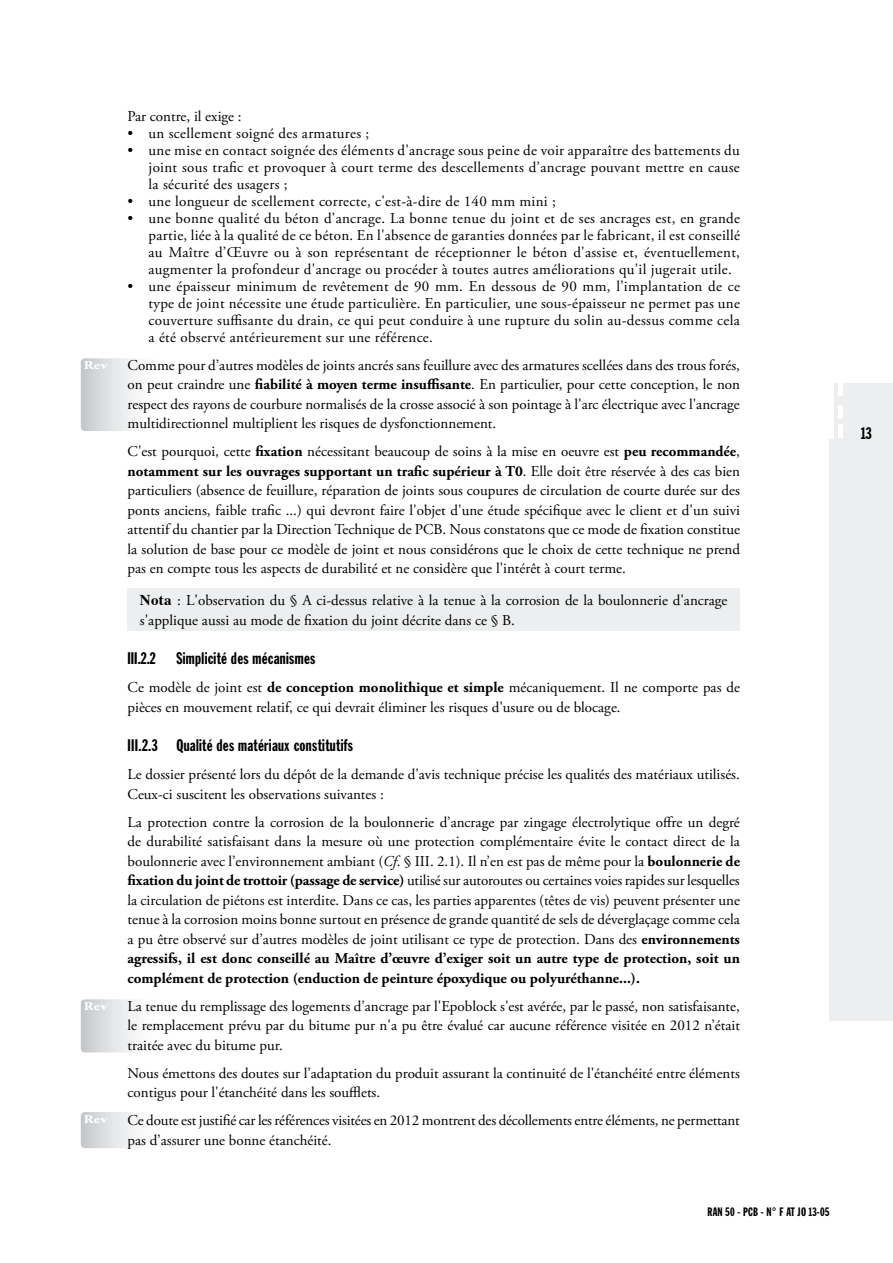
<style>
.page{position:relative;width:893px;height:1263px;background:#fff}
.page>*{position:absolute;margin:0;border:0;box-sizing:border-box;transform-origin:0 0}
.t1{font:16.5px "Franklin Gothic Extra Cond";letter-spacing:.02em;color:#000}
.t2{font:15px/19.5px "Adobe Garamond Pro";color:#000;text-align:justify}
.t3{font:15px "Adobe Garamond Pro";letter-spacing:.02em;color:#000}
.t4{font:12px "Franklin Gothic Extra Cond";letter-spacing:.02em;color:#000}
.t5{font:700 12px "Adobe Garamond Pro";letter-spacing:.015em;color:#fff;scale:1.25 1}
.s1{font-weight:700}
.s2{font-family:"Times";font-weight:700}
.s3{font-style:italic}
</style>
<div class="page">
<div style="left:829px;top:383px;width:64px;height:637px;background:#edeeef"></div>
<div style="left:829px;top:383px;width:5px;height:55px;background:#fff"></div>
<div style="left:838px;top:382px;width:5px;height:14px;background:#fff"></div>
<div style="left:838px;top:405px;width:5px;height:13px;background:#fff"></div>
<div style="left:838px;top:425px;width:5px;height:13px;background:#fff"></div>
<svg style="left:81px;top:1112px;width:54px;height:36px"></svg>
<svg style="left:81px;top:999px;width:54px;height:53px"></svg>
<svg style="left:81px;top:358px;width:54px;height:73px"></svg>
<div style="left:128px;top:588px;width:612px;height:42px;background:#edeeef"></div>
<p class="t5" style="left:84px;top:358px;width:20px">Rev</p>
<p class="t5" style="left:84px;top:999px;width:20px">Rev</p>
<p class="t5" style="left:84px;top:1112px;width:20px">Rev</p>
<p class="t2" style="left:128px;top:107px;width:116px">Par contre, il exige :</p>
<p class="t3" style="left:128px;top:125px;width:243px">• un scellement soigné des armatures ;</p>
<p class="t2" style="left:149px;top:143px;width:593px;line-height:17px;text-indent:-21px">• une mise en contact soignée des éléments d'ancrage sous peine de voir apparaître des battements du joint sous trafic et provoquer à court terme des descellements d’ancrage pouvant mettre en cause la sécurité des usagers ;</p>
<p class="t3" style="left:128px;top:192px;width:430px">• une longueur de scellement correcte, c'est-à-dire de 140 mm mini ;</p>
<p class="t2" style="left:149px;top:210px;width:593px;line-height:17px;text-indent:-21px">• une bonne qualité du béton d'ancrage. La bonne tenue du joint et de ses ancrages est, en grande partie, liée à la qualité de ce béton. En l'absence de garanties données par le fabricant, il est conseillé au Maître d’œuvre ou à son représentant de réceptionner le béton d'assise et, éventuellement, augmenter la profondeur d'ancrage ou procéder à toutes autres améliorations qu'il jugerait utile.</p>
<p class="t2" style="left:149px;top:278px;width:593px;line-height:17px;text-indent:-21px">• une épaisseur minimum de revêtement de 90 mm. En dessous de 90 mm, l’implantation de ce type de joint nécessite une étude particulière. En particulier, une sous-épaisseur ne permet pas une couverture suffisante du drain, ce qui peut conduire à une rupture du solin au-dessus comme cela a été observé antérieurement sur une référence.</p>
<p class="t2" style="left:128px;top:356px;width:614px">Comme pour d’autres modèles de joints ancrés sans feuillure avec des armatures scellées dans des trous forés, on peut craindre une <span class="s1">fiabilité à moyen terme insuffisante</span>. En particulier, pour cette conception, le non respect des rayons de courbure normalisés de la crosse associé à son pointage à l'arc électrique avec l'ancrage multidirectionnel multiplient les risques de dysfonctionnement.</p>
<p class="t2" style="left:128px;top:442px;width:614px">C'est pourquoi, cette <span class="s1">fixation</span> nécessitant beaucoup de soins à la mise en oeuvre est <span class="s1">peu recommandée</span>, <span class="s1">notamment sur les ouvrages supportant un trafic supérieur à T0</span>. Elle doit être réservée à des cas bien particuliers (absence de feuillure, réparation de joints sous coupures de circulation de courte durée sur des ponts anciens, faible trafic ...) qui devront faire l'objet d'une étude spécifique avec le client et d'un suivi attentif du chantier par la Direction Technique de PCB. Nous constatons que ce mode de fixation constitue la solution de base pour ce modèle de joint et nous considérons que le choix de cette technique ne prend pas en compte tous les aspects de durabilité et ne considère que l'intérêt à court terme.</p>
<p class="t2" style="left:140px;top:591px;width:589px"><span class="s2">Nota</span> : L'observation du § A ci-dessus relative à la tenue à la corrosion de la boulonnerie d'ancrage s'applique aussi au mode de fixation du joint décrite dans ce § B.</p>
<p class="t1" style="left:128px;top:649px;width:30px">III.2.2</p>
<p class="t1" style="left:176px;top:649px;width:140px">Simplicité des mécanismes</p>
<p class="t2" style="left:128px;top:678px;width:614px">Ce modèle de joint est <span class="s1">de conception monolithique et simple</span> mécaniquement. Il ne comporte pas de pièces en mouvement relatif, ce qui devrait éliminer les risques d'usure ou de blocage.</p>
<p class="t1" style="left:128px;top:736px;width:227px">III.2.3 Qualité des matériaux constitutifs</p>
<p class="t2" style="left:128px;top:765px;width:614px">Le dossier présenté lors du dépôt de la demande d'avis technique précise les qualités des matériaux utilisés.<br>Ceux-ci suscitent les observations suivantes :</p>
<p class="t2" style="left:128px;top:813px;width:614px">La protection contre la corrosion de la boulonnerie d’ancrage par zingage électrolytique offre un degré de durabilité satisfaisant dans la mesure où une protection complémentaire évite le contact direct de la boulonnerie avec l’environnement ambiant (<span class="s3">Cf</span>. § III. 2.1). Il n’en est pas de même pour la <span class="s1">boulonnerie de fixation du joint de trottoir (passage de service)</span> utilisé sur autoroutes ou certaines voies rapides sur lesquelles la circulation de piétons est interdite. Dans ce cas, les parties apparentes (têtes de vis) peuvent présenter une tenue à la corrosion moins bonne surtout en présence de grande quantité de sels de déverglaçage comme cela a pu être observé sur d’autres modèles de joint utilisant ce type de protection. Dans des <span class="s1">environnements agressifs, il est donc conseillé au Maître d’œuvre d’exiger soit un autre type de protection, soit un complément de protection (enduction de peinture époxydique ou polyuréthanne...).</span></p>
<p class="t2" style="left:128px;top:997px;width:614px">La tenue du remplissage des logements d'ancrage par l'Epoblock s'est avérée, par le passé, non satisfaisante, le remplacement prévu par du bitume pur n'a pu être évalué car aucune référence visitée en 2012 n’était traitée avec du bitume pur.</p>
<p class="t2" style="left:128px;top:1064px;width:614px">Nous émettons des doutes sur l’adaptation du produit assurant la continuité de l'étanchéité entre éléments contigus pour l'étanchéité dans les soufflets.</p>
<p class="t2" style="left:128px;top:1111px;width:614px">Ce doute est justifié car les références visitées en 2012 montrent des décollements entre éléments, ne permettant pas d’assurer une bonne étanchéité.</p>
<p class="t4" style="left:708px;top:1205px;width:123px">RAN 50 - PCB - N° F AT JO 13-05</p>
<p class="t1" style="left:861px;top:424px;width:12px">13</p>
</div>
